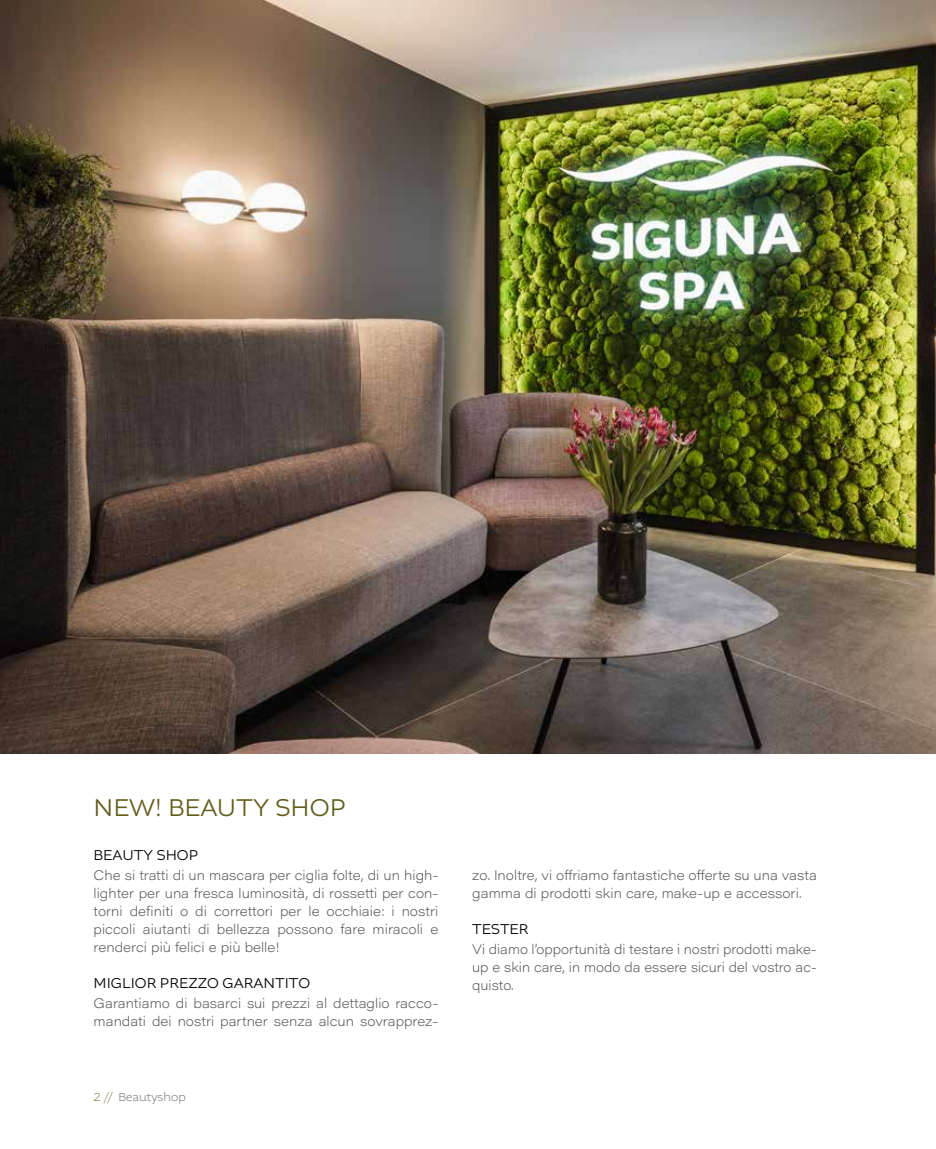
<style>
.page{position:relative;width:936px;height:1149px;background:#fff}
.page>*{position:absolute;margin:0;border:0;box-sizing:border-box;transform-origin:0 0}
.t1{font:300 25.5px "Altivo";color:#635d1c}
.t2{font:300 15px "Altivo";color:#000}
.t3{font:200 13.5px/18px "Acumin Pro Wide";color:#575756;text-align:justify}
.t4{font:200 12px "Altivo";letter-spacing:.01em;color:#575756}
.s1{color:#635d1c}
</style>
<div class="page">
<img style="left:0;top:0;width:935px;height:753px">
<h1 class="t1" style="left:94px;top:791px;width:253px">NEW! BEAUTY SHOP</h1>
<p class="t2" style="left:94px;top:845px;width:106px">BEAUTY SHOP</p>
<p class="t3" style="left:94px;top:865px;width:346px">Che si tratti di un mascara per ciglia folte, di un high&shy;lighter per una fresca luminosità, di rossetti per con&shy;torni definiti o di correttori per le occhiaie: i nostri piccoli aiutanti di bellezza possono fare miracoli e renderci più felici e più belle!</p>
<p class="t2" style="left:94px;top:973px;width:218px">MIGLIOR PREZZO GARANTITO</p>
<p class="t3" style="left:94px;top:993px;width:346px">Garantiamo di basarci sui prezzi al dettaglio racco&shy;mandati dei nostri partner senza alcun sovrapprez-</p>
<p class="t4" style="left:94px;top:1088px;width:94px"><span class="s1">2 //</span> Beautyshop</p>
<p class="t3" style="left:472px;top:865px;width:346px">zo. Inoltre, vi offriamo fantastiche offerte su una vasta gamma di prodotti skin care, make-up e accessori.</p>
<p class="t2" style="left:472px;top:919px;width:58px">TESTER</p>
<p class="t3" style="left:472px;top:939px;width:346px">Vi diamo l’opportunità di testare i nostri prodotti make&shy;up e skin care, in modo da essere sicuri del vostro ac&shy;quisto.</p>
</div>
